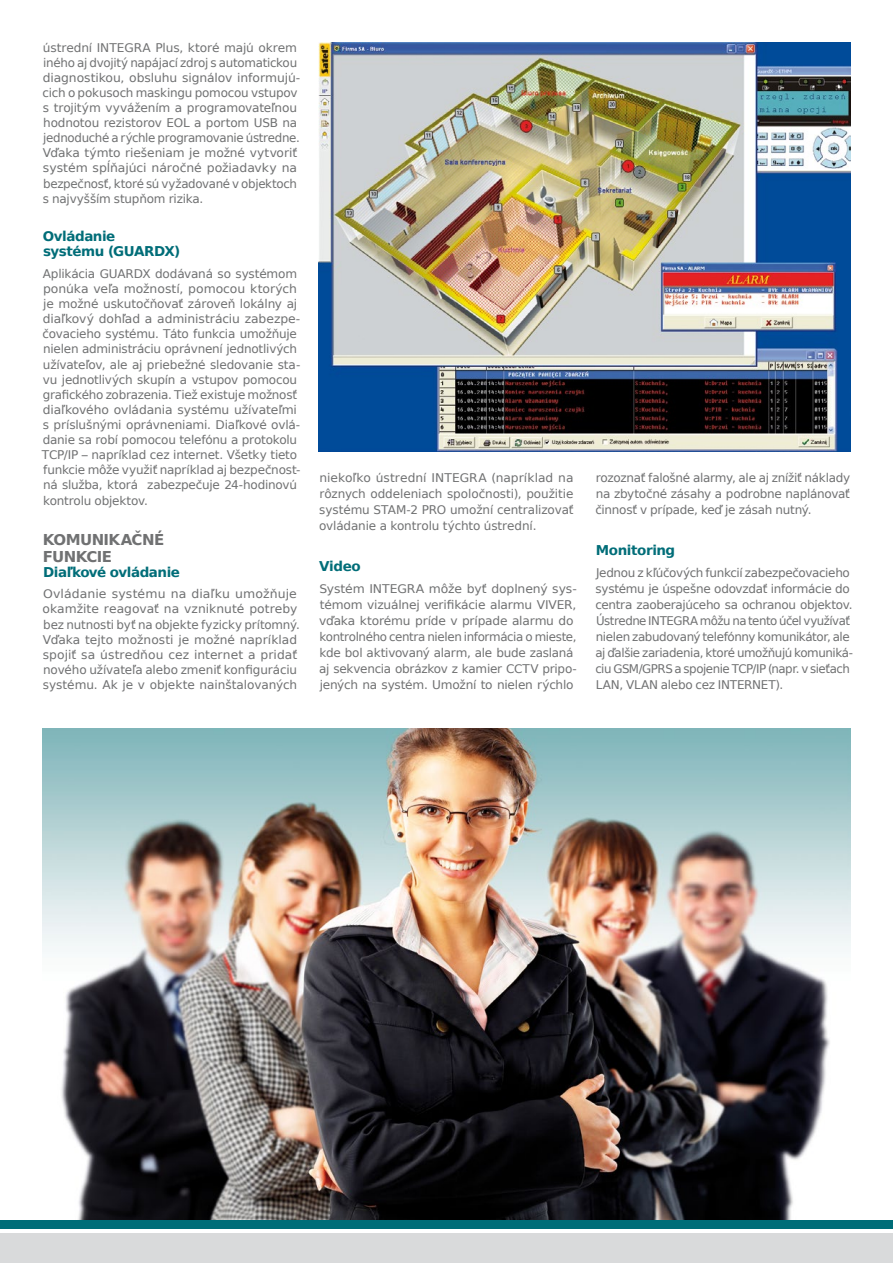
<style>
.page{position:relative;width:893px;height:1263px;background:#fff}
.page>*{position:absolute;margin:0;border:0;box-sizing:border-box;transform-origin:0 0}
._02_-_TYTUŁ{font:700 15px/16.6px "Prima Sans EU";letter-spacing:-.04em;color:#707172}
._03_-_ŚRÓDTYTUŁ{font:700 13.5px/15.1px "Prima Sans EU";letter-spacing:-.03em;color:#006d78}
._04_-_TEXT{font:12px/15.1px "Prima Sans EU";letter-spacing:-.015em;color:#707172}
._04_-_TEXT-2{font:12px/15.9px "Prima Sans EU";letter-spacing:-.035em;color:#707172}
._04_-_TEXT-3{font:12px/15.1px "Prima Sans EU";letter-spacing:-.015em;color:#707172;scale:1.04 1}
</style>
<div class="page">
<img style="left:43px;top:729px;width:807px;height:491px">
<div style="left:0;top:1233px;width:893px;height:30px;background:#d9dadb"></div>
<div style="left:0;top:1220px;width:893px;height:9px;background:#006d78"></div>
<img style="left:319px;top:43px;width:531px;height:409px">
<p class="_04_-_TEXT" style="left:43px;top:39px;width:259px">ústrední INTEGRA Plus, ktoré majú okrem iného aj dvojitý napájací zdroj s automatickou diagnostikou, obsluhu signálov informujú&shy;cich o pokusoch maskingu pomocou vstupov s trojitým vyvážením a programovateľnou hodnotou rezistorov EOL a portom USB na jednoduché a rýchle programovanie ústredne.<br>Vďaka týmto riešeniam je možné vytvoriť systém spĺňajúci náročné požiadavky na bezpečnosť, ktoré sú vyžadované v objektoch s najvyšším stupňom rizika.</p>
<p class="_03_-_ŚRÓDTYTUŁ" style="left:43px;top:228px;width:139px">Ovládanie<br>systému (GUARDX)</p>
<p class="_04_-_TEXT" style="left:42px;top:266px;width:260px">Aplikácia GUARDX dodávaná so systémom ponúka veľa možností, pomocou ktorých je možné uskutočňovať zároveň lokálny aj diaľkový dohľad a administráciu zabezpe&shy;čovacieho systému. Táto funkcia umožňuje nielen administráciu oprávnení jednotlivých užívateľov, ale aj priebežné sledovanie sta&shy;vu jednotlivých skupín a vstupov pomocou grafického zobrazenia. Tiež existuje možnosť diaľkového ovládania systému užívateľmi s príslušnými oprávneniami. Diaľkové ovlá&shy;danie sa robí pomocou telefónu a protokolu TCP/IP – napríklad cez internet. Všetky tieto funkcie môže využiť napríklad aj bezpečnost&shy;ná služba, ktorá zabezpečuje 24-hodinovú kontrolu objektov.</p>
<p class="_02_-_TYTUŁ" style="left:43px;top:531px;width:123px">KOMUNIKAČNÉ<br>FUNKCIE</p>
<p class="_03_-_ŚRÓDTYTUŁ" style="left:43px;top:564px;width:138px">Diaľkové ovládanie</p>
<p class="_04_-_TEXT-3" style="left:43px;top:586px;width:249px">Ovládanie systému na diaľku umožňuje okamžite reagovať na vzniknuté potreby bez nutnosti byť na objekte fyzicky prítomný.<br>Vďaka tejto možnosti je možné napríklad spojiť sa ústredňou cez internet a pridať nového užívateľa alebo zmeniť konfiguráciu systému. Ak je v objekte nainštalovaných</p>
<p class="_04_-_TEXT" style="left:319px;top:469px;width:256px;line-height:15.9px;text-align:justify">niekoľko ústrední INTEGRA (napríklad na rôznych oddeleniach spoločnosti), použitie systému STAM-2 PRO umožní centralizovať ovládanie a kontrolu týchto ústrední.</p>
<p class="_03_-_ŚRÓDTYTUŁ" style="left:319px;top:558px;width:43px">Video</p>
<p class="_04_-_TEXT" style="left:319px;top:581px;width:259px;line-height:15.9px">Systém INTEGRA môže byť doplnený sys&shy;témom vizuálnej verifikácie alarmu VIVER, vďaka ktorému príde v prípade alarmu do kontrolného centra nielen informácia o mieste, kde bol aktivovaný alarm, ale bude zaslaná aj sekvencia obrázkov z kamier CCTV pripo&shy;jených na systém. Umožní to nielen rýchlo</p>
<p class="_04_-_TEXT" style="left:595px;top:469px;width:256px;line-height:15.9px;text-align:justify">rozoznať falošné alarmy, ale aj znížiť náklady na zbytočné zásahy a podrobne naplánovať činnosť v prípade, keď je zásah nutný.</p>
<p class="_03_-_ŚRÓDTYTUŁ" style="left:596px;top:542px;width:81px">Monitoring</p>
<p class="_04_-_TEXT-2" style="left:595px;top:565px;width:259px">Jednou z kľúčových funkcií zabezpečovacieho systému je úspešne odovzdať informácie do centra zaoberajúceho sa ochranou objektov.<br>Ústredne INTEGRA môžu na tento účel využívať nielen zabudovaný telefónny komunikátor, ale aj ďalšie zariadenia, ktoré umožňujú komuniká&shy;ciu GSM/GPRS a spojenie TCP/IP (napr. v sieťach LAN, VLAN alebo cez INTERNET).</p>
</div>
